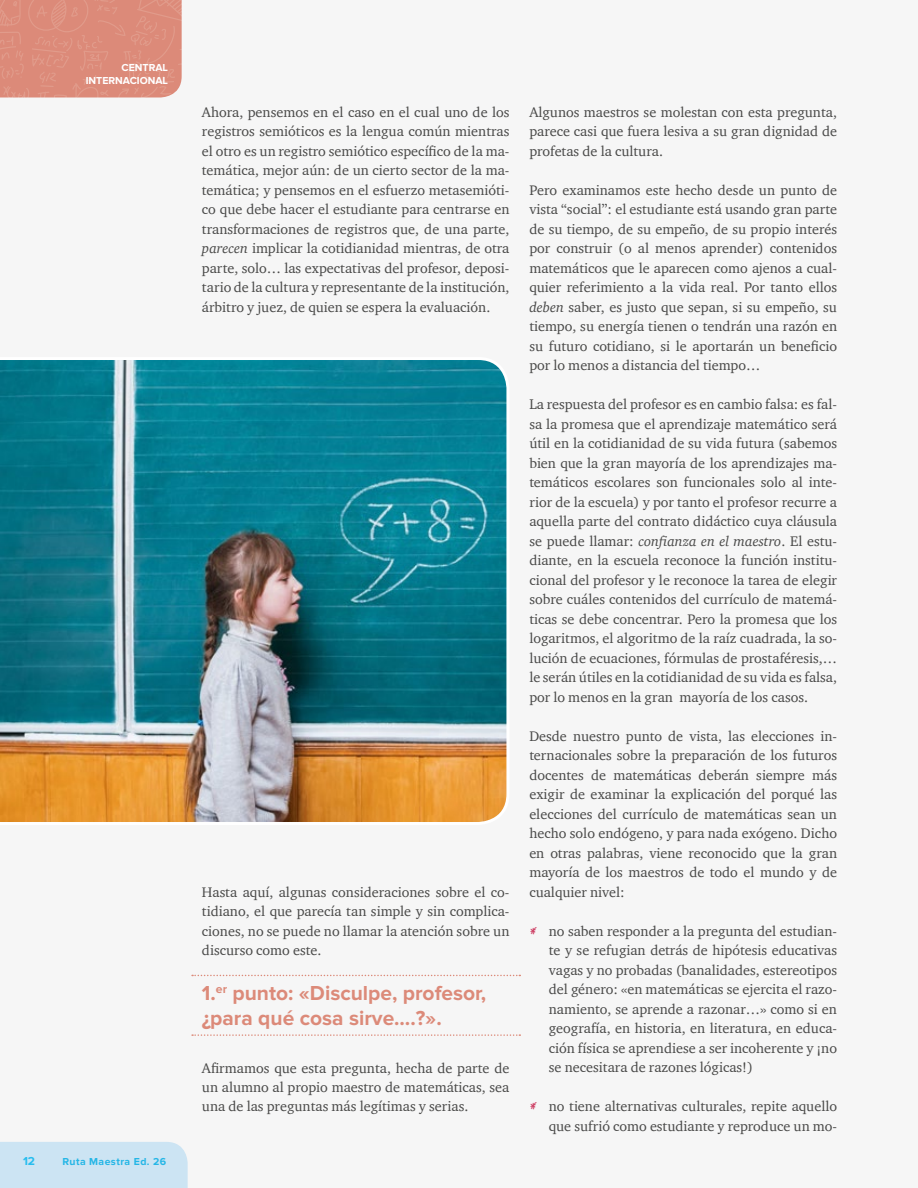
<style>
.page{position:relative;width:918px;height:1188px;background:#f6f6f6}
.page>*{position:absolute;margin:0;border:0;box-sizing:border-box;transform-origin:0 0}
.t1{font:700 21px/25.2px "Proxima Nova";color:#dc8a79}
.t2{font:14.25px/19.5px "Charter ITC";color:#494948;text-align:justify}
.t3{font:700 12px "Proxima Nova";color:#27bdef}
.t4{font:700 10.5px "Proxima Nova";color:#fff}
.t5{font:700 10.5px "Proxima Nova";letter-spacing:.04em;color:#27bdef}
.s1{font-style:italic}
.s2{font-family:"Felt Tip Woman";color:#ce4266}
</style>
<div class="page">
<svg style="left:192px;top:975px;width:328px;height:1px"></svg>
<svg style="left:192px;top:1034px;width:328px;height:2px"></svg>
<div style="left:0;top:1142px;width:188px;height:46px;background:#cce4f3"></div>
<svg style="left:0;top:0;width:182px;height:98px;background:#dc8d7c"></svg>
<img style="left:0;top:360px;width:507px;height:462px">
<p class="t4" style="left:122px;top:62px;width:15px">CENT</p>
<p class="t4" style="left:149px;top:62px;width:21px">RAL</p>
<p class="t4" style="left:86px;top:74px;width:11px">INTE</p>
<p class="t4" style="left:108px;top:74px;width:61px">RNACIONAL</p>
<p class="t3" style="left:23px;top:1154px;width:14px">12</p>
<p class="t5" style="left:62px;top:1156px;width:105px">Ruta Maestra Ed. 26</p>
<p class="t2" style="left:202px;top:102px;width:309px">Ahora, pensemos en el caso en el cual uno de los registros semióticos es la lengua común mientras el otro es un registro semiótico específico de la ma&shy;temática, mejor aún: de un cierto sector de la ma&shy;temática; y pensemos en el esfuerzo metasemióti&shy;co que debe hacer el estudiante para centrarse en transformaciones de registros que, de una parte, <span class="s1">parecen</span> implicar la cotidianidad mientras, de otra parte, solo… las expectativas del profesor, deposi&shy;tario de la cultura y representante de la institución, árbitro y juez, de quien se espera la evaluación.</p>
<p class="t2" style="left:202px;top:882px;width:309px">Hasta aquí, algunas consideraciones sobre el co&shy;tidiano, el que parecía tan simple y sin complica&shy;ciones, no se puede no llamar la atención sobre un discurso como este.</p>
<p class="t1" style="left:202px;top:981px;width:286px">1.<sup>er</sup> punto: «Disculpe, profesor, ¿para qué cosa sirve….?».</p>
<p class="t2" style="left:202px;top:1058px;width:309px">Afirmamos que esta pregunta, hecha de parte de un alumno al propio maestro de matemáticas, sea una de las preguntas más legítimas y serias.</p>
<p class="t2" style="left:529px;top:102px;width:309px">Algunos maestros se molestan con esta pregunta, parece casi que fuera lesiva a su gran dignidad de profetas de la cultura.</p>
<p class="t2" style="left:529px;top:180px;width:309px">Pero examinamos este hecho desde un punto de vista “social”: el estudiante está usando gran parte de su tiempo, de su empeño, de su propio interés por construir (o al menos aprender) contenidos matemáticos que le aparecen como ajenos a cual&shy;quier referimiento a la vida real. Por tanto ellos <span class="s1">deben</span> saber, es justo que sepan, si su empeño, su tiempo, su energía tienen o tendrán una razón en su futuro cotidiano, si le aportarán un beneficio por lo menos a distancia del tiempo…</p>
<p class="t2" style="left:529px;top:394px;width:309px">La respuesta del profesor es en cambio falsa: es fal&shy;sa la promesa que el aprendizaje matemático será útil en la cotidianidad de su vida futura (sabemos bien que la gran mayoría de los aprendizajes ma&shy;temáticos escolares son funcionales solo al inte&shy;rior de la escuela) y por tanto el profesor recurre a aquella parte del contrato didáctico cuya cláusula se puede llamar: <span class="s1">confianza en el maestro</span>. El estu&shy;diante, en la escuela reconoce la función institu&shy;cional del profesor y le reconoce la tarea de elegir sobre cuáles contenidos del currículo de matemá&shy;ticas se debe concentrar. Pero la promesa que los logaritmos, el algoritmo de la raíz cuadrada, la so&shy;lución de ecuaciones, fórmulas de prostaféresis,… le serán útiles en la cotidianidad de su vida es falsa, por lo menos en la gran mayoría de los casos.</p>
<p class="t2" style="left:529px;top:726px;width:309px">Desde nuestro punto de vista, las elecciones in&shy;ternacionales sobre la preparación de los futuros docentes de matemáticas deberán siempre más exigir de examinar la explicación del porqué las elecciones del currículo de matemáticas sean un hecho solo endógeno, y para nada exógeno. Dicho en otras palabras, viene reconocido que la gran mayoría de los maestros de todo el mundo y de cualquier nivel:</p>
<p class="t2" style="left:549px;top:921px;width:290px;text-indent:-19px"><span class="s2">*</span> no saben responder a la pregunta del estudian&shy;te y se refugian detrás de hipótesis educativas vagas y no probadas (banalidades, estereotipos del género: «en matemáticas se ejercita el razo&shy;namiento, se aprende a razonar…» como si en geografía, en historia, en literatura, en educa&shy;ción física se aprendiese a ser incoherente y ¡no se necesitara de razones lógicas!)</p>
<p class="t2" style="left:529px;top:1096px;width:309px;text-align:right"><span class="s2">*</span> no tiene alternativas culturales, repite aquello que sufrió como estudiante y reproduce un mo-</p>
</div>
